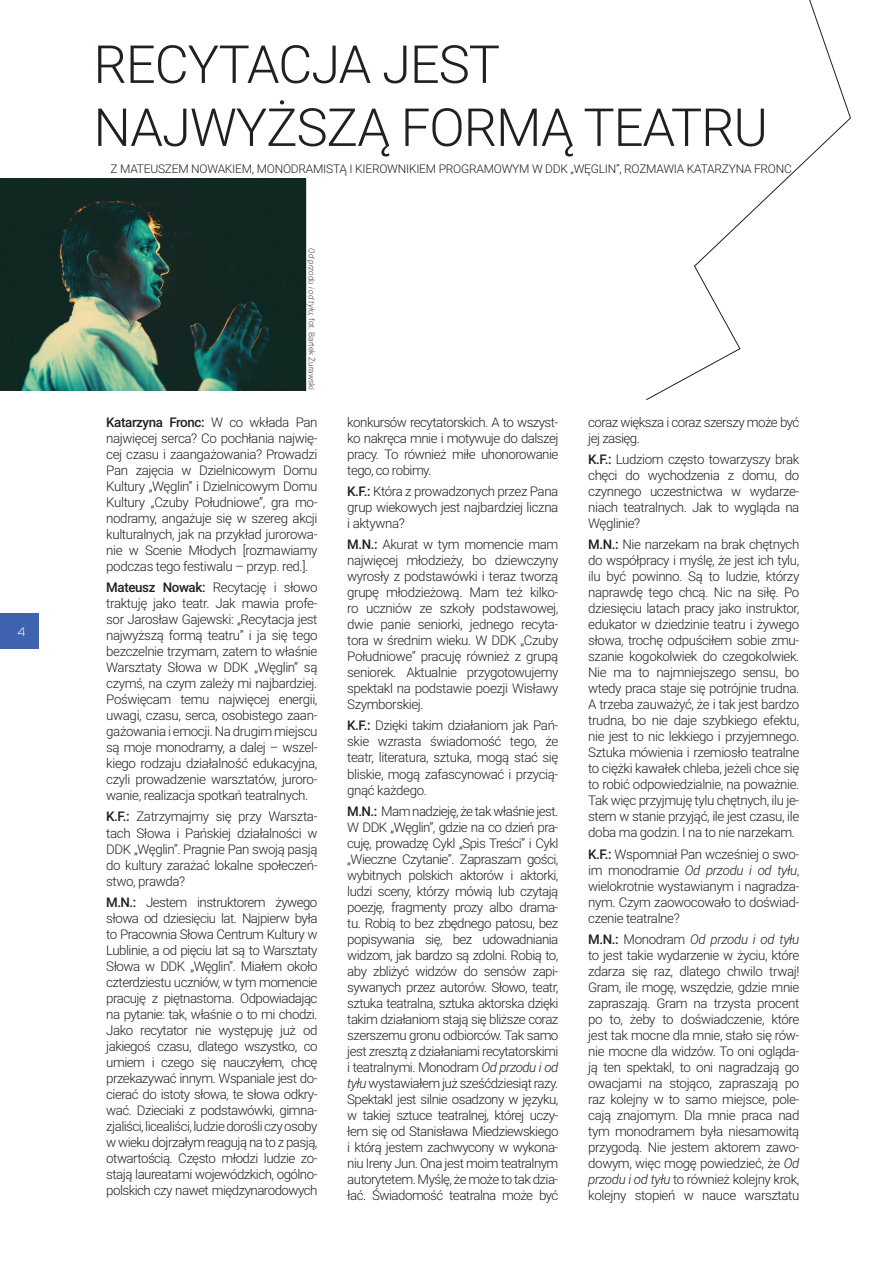
<style>
.page{position:relative;width:893px;height:1263px;background:#fff}
.page>*{position:absolute;margin:0;border:0;box-sizing:border-box;transform-origin:0 0}
.t1{font:300 52.5px/63px "Roboto";letter-spacing:-.02em;color:#231f20}
.t2{font:300 13.35px/16px "Roboto";letter-spacing:-.03em;color:#231f20;text-align:justify}
.t3{font:300 12px "Roboto";letter-spacing:-.02em;color:#231f20}
.t4{font:300 12px "Nexa";color:#fff}
.t5{font:300 8.25px "Roboto";color:#3e3e3f}
.s1{font-style:italic}
.s2{font-weight:500}
</style>
<div class="page">
<div style="left:0;top:614px;width:39px;height:35px;background:#3f63af"></div>
<img style="left:0;top:178px;width:306px;height:212px">
<svg style="left:646px;top:0;width:205px;height:400px"></svg>
<p class="t4" style="left:18px;top:625px;width:9px">4</p>
<h1 class="t1" style="left:94px;top:31px;width:676px">RECYTACJA JEST<br>NAJWYŻSZĄ FORMĄ TEATRU</h1>
<p class="t3" style="left:111px;top:160px;width:683px">Z MATEUSZEM NOWAKIEM, MONODRAMISTĄ I KIEROWNIKIEM PROGRAMOWYM W DDK „WĘGLIN”, ROZMAWIA KATARZYNA FRONC</p>
<p class="t5" style="left:317px;top:248px;width:143px;rotate:90deg"><span class="s1">Od przodu i od tyłu</span>; fot. Bartek Żurawski</p>
<p class="t2" style="left:106px;top:413px;width:213px"><span class="s2">Katarzyna Fronc:</span> W co wkłada Pan najwięcej serca? Co pochłania najwię&shy;cej czasu i zaangażowania? Prowadzi Pan zajęcia w Dzielnicowym Domu Kultury „Węglin” i Dzielnicowym Domu Kultury „Czuby Południowe”, gra mo&shy;nodramy, angażuje się w szereg akcji kulturalnych, jak na przykład jurorowa&shy;nie w Scenie Młodych [rozmawiamy podczas tego festiwalu – przyp. red.].</p>
<p class="t2" style="left:106px;top:579px;width:213px"><span class="s2">Mateusz Nowak:</span> Recytację i słowo traktuję jako teatr. Jak mawia profe&shy;sor Jarosław Gajewski: „Recytacja jest najwyższą formą teatru” i ja się tego bezczelnie trzymam, zatem to właśnie Warsztaty Słowa w DDK „Węglin” są czymś, na czym zależy mi najbardziej.<br>Poświęcam temu najwięcej energii, uwagi, czasu, serca, osobistego zaan&shy;gażowania i emocji. Na drugim miejscu są moje monodramy, a dalej – wszel&shy;kiego rodzaju działalność edukacyjna, czyli prowadzenie warsztatów, juroro&shy;wanie, realizacja spotkań teatralnych.</p>
<p class="t2" style="left:106px;top:808px;width:213px"><span class="s2">K.F.:</span> Zatrzymajmy się przy Warszta&shy;tach Słowa i Pańskiej działalności w DDK „Węglin”. Pragnie Pan swoją pasją do kultury zarażać lokalne społeczeń&shy;stwo, prawda?</p>
<p class="t2" style="left:106px;top:893px;width:213px"><span class="s2">M.N.:</span> Jestem instruktorem żywego słowa od dziesięciu lat. Najpierw była to Pracownia Słowa Centrum Kultury w Lublinie, a od pięciu lat są to Warsztaty Słowa w DDK „Węglin”. Miałem około czterdziestu uczniów, w tym momencie pracuję z piętnastoma. Odpowiadając na pytanie: tak, właśnie o to mi chodzi.<br>Jako recytator nie występuję już od jakiegoś czasu, dlatego wszystko, co umiem i czego się nauczyłem, chcę przekazywać innym. Wspaniale jest do&shy;cierać do istoty słowa, te słowa odkry&shy;wać. Dzieciaki z podstawówki, gimna&shy;zjaliści, licealiści, ludzie dorośli czy osoby w wieku dojrzałym reagują na to z pasją, otwartością. Często młodzi ludzie zo&shy;stają laureatami wojewódzkich, ogólno&shy;polskich czy nawet międzynarodowych</p>
<p class="t2" style="left:347px;top:413px;width:213px">konkursów recytatorskich. A to wszyst&shy;ko nakręca mnie i motywuje do dalszej pracy. To również miłe uhonorowanie tego, co robimy.</p>
<p class="t2" style="left:347px;top:483px;width:213px"><span class="s2">K.F.:</span> Która z prowadzonych przez Pana grup wiekowych jest najbardziej liczna i aktywna?</p>
<p class="t2" style="left:347px;top:536px;width:213px"><span class="s2">M.N.:</span> Akurat w tym momencie mam najwięcej młodzieży, bo dziewczyny wyrosły z podstawówki i teraz tworzą grupę młodzieżową. Mam też kilko&shy;ro uczniów ze szkoły podstawowej, dwie panie seniorki, jednego recyta&shy;tora w średnim wieku. W DDK „Czuby Południowe” pracuję również z grupą seniorek. Aktualnie przygotowujemy spektakl na podstawie poezji Wisławy Szymborskiej.</p>
<p class="t2" style="left:347px;top:717px;width:213px"><span class="s2">K.F.:</span> Dzięki takim działaniom jak Pań&shy;skie wzrasta świadomość tego, że teatr, literatura, sztuka, mogą stać się bliskie, mogą zafascynować i przycią&shy;gnąć każdego.</p>
<p class="t2" style="left:347px;top:802px;width:213px"><span class="s2">M.N.:</span> Mam nadzieję, że tak właśnie jest.<br>W DDK „Węglin”, gdzie na co dzień pra&shy;cuję, prowadzę Cykl „Spis Treści” i Cykl „Wieczne Czytanie”. Zapraszam gości, wybitnych polskich aktorów i aktorki, ludzi sceny, którzy mówią lub czytają poezję, fragmenty prozy albo drama&shy;tu. Robią to bez zbędnego patosu, bez popisywania się, bez udowadniania widzom, jak bardzo są zdolni. Robią to, aby zbliżyć widzów do sensów zapi&shy;sywanych przez autorów. Słowo, teatr, sztuka teatralna, sztuka aktorska dzięki takim działaniom stają się bliższe coraz szerszemu gronu odbiorców. Tak samo jest zresztą z działaniami recytatorskimi i teatralnymi. Monodram <span class="s1">Od przodu i od tyłu</span> wystawiałem już sześćdziesiąt razy.<br>Spektakl jest silnie osadzony w języku, w takiej sztuce teatralnej, której uczy&shy;łem się od Stanisława Miedziewskiego i którą jestem zachwycony w wykona&shy;niu Ireny Jun. Ona jest moim teatralnym autorytetem. Myślę, że może to tak dzia&shy;łać. Świadomość teatralna może być</p>
<p class="t2" style="left:588px;top:413px;width:213px">coraz większa i coraz szerszy może być jej zasięg.</p>
<p class="t2" style="left:588px;top:451px;width:213px"><span class="s2">K.F.:</span> Ludziom często towarzyszy brak chęci do wychodzenia z domu, do czynnego uczestnictwa w wydarze&shy;niach teatralnych. Jak to wygląda na Węglinie?</p>
<p class="t2" style="left:588px;top:536px;width:213px"><span class="s2">M.N.:</span> Nie narzekam na brak chętnych do współpracy i myślę, że jest ich tylu, ilu być powinno. Są to ludzie, którzy naprawdę tego chcą. Nic na siłę. Po dziesięciu latach pracy jako instruktor, edukator w dziedzinie teatru i żywego słowa, trochę odpuściłem sobie zmu&shy;szanie kogokolwiek do czegokolwiek.<br>Nie ma to najmniejszego sensu, bo wtedy praca staje się potrójnie trudna.<br>A trzeba zauważyć, że i tak jest bardzo trudna, bo nie daje szybkiego efektu, nie jest to nic lekkiego i przyjemnego.<br>Sztuka mówienia i rzemiosło teatralne to ciężki kawałek chleba, jeżeli chce się to robić odpowiedzialnie, na poważnie.<br>Tak więc przyjmuję tylu chętnych, ilu je&shy;stem w stanie przyjąć, ile jest czasu, ile doba ma godzin. I na to nie narzekam.</p>
<p class="t2" style="left:588px;top:845px;width:213px"><span class="s2">K.F.:</span> Wspomniał Pan wcześniej o swo&shy;im monodramie <span class="s1">Od przodu i od tyłu</span>, wielokrotnie wystawianym i nagradza&shy;nym. Czym zaowocowało to doświad&shy;czenie teatralne?</p>
<p class="t2" style="left:588px;top:930px;width:213px"><span class="s2">M.N.:</span> Monodram <span class="s1">Od przodu i od tyłu </span>to jest takie wydarzenie w życiu, które zdarza się raz, dlatego chwilo trwaj!<br>Gram, ile mogę, wszędzie, gdzie mnie zapraszają. Gram na trzysta procent po to, żeby to doświadczenie, które jest tak mocne dla mnie, stało się rów&shy;nie mocne dla widzów. To oni ogląda&shy;ją ten spektakl, to oni nagradzają go owacjami na stojąco, zapraszają po raz kolejny w to samo miejsce, pole&shy;cają znajomym. Dla mnie praca nad tym monodramem była niesamowitą przygodą. Nie jestem aktorem zawo&shy;dowym, więc mogę powiedzieć, że <span class="s1">Od przodu i od tyłu</span> to również kolejny krok, kolejny stopień w nauce warsztatu</p>
</div>
